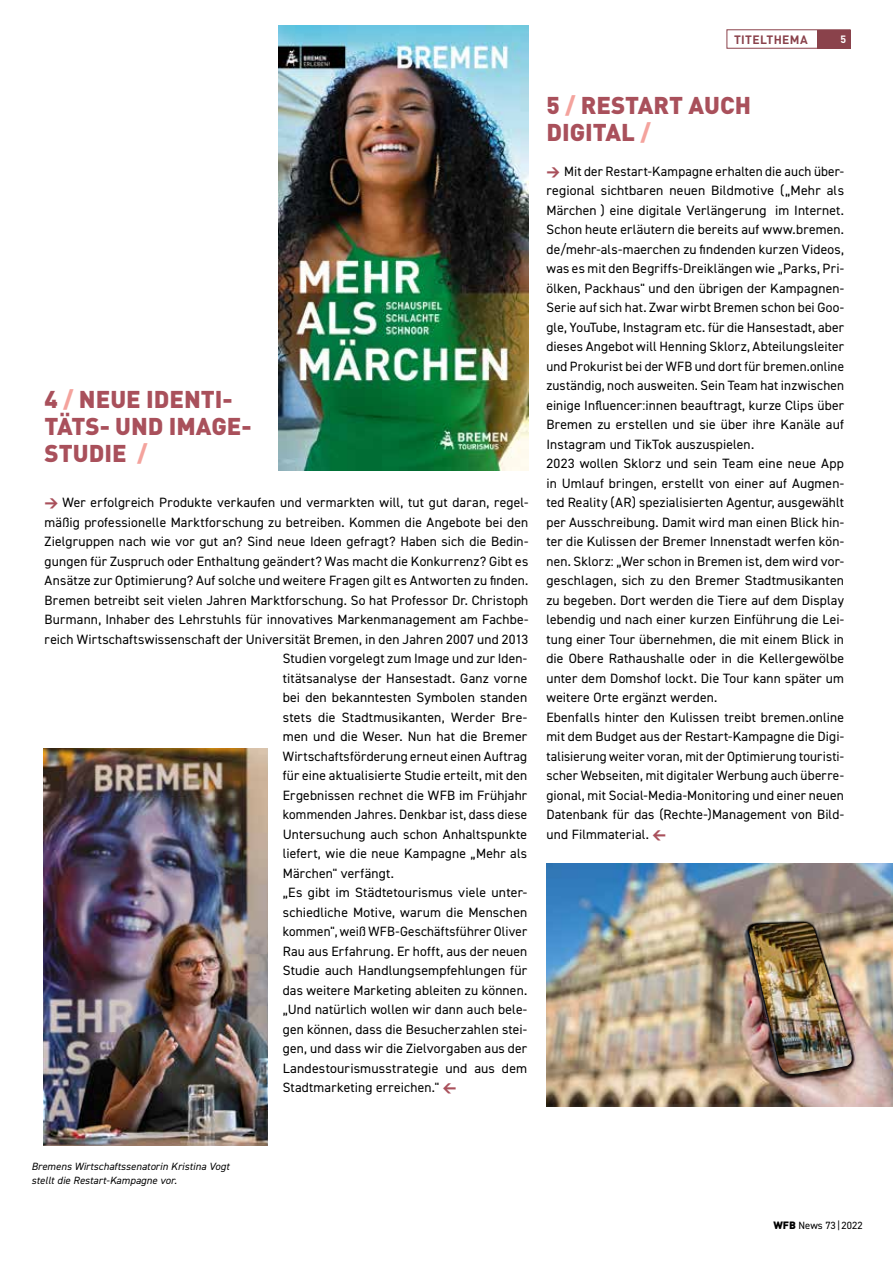
<style>
.page{position:relative;width:893px;height:1263px;background:#fff}
.page>*{position:absolute;margin:0;border:0;box-sizing:border-box;transform-origin:0 0}
.t1{font:900 24px/27px "DIN";color:#a9505b}
.t2{font:13.5px/19.5px "DIN2014";letter-spacing:.01em;color:#000}
.t3{font:700 12px "DIN";letter-spacing:.03em;color:#8a424b}
.t4{font:italic 10.5px/14.2px "DIN2014";letter-spacing:.01em;color:#000}
.t5{font:10.5px "DIN2014";color:#000}
.t6{font:700 10.5px "DIN";color:#fff}
.s1{color:#f4a39d}
.s2{font-family:"DIN Black Expert";color:#a9505b}
.s3{font-family:"DIN";font-weight:900}
</style>
<div class="page">
<img style="left:44px;top:748px;width:223px;height:398px">
<img style="left:546px;top:863px;width:347px;height:243px">
<div style="left:727px;top:29px;width:123px;height:20px;border:1px solid #8a424b"></div>
<div style="left:817px;top:30px;width:33px;height:18px;background:#8a424b"></div>
<img style="left:278px;top:26px;width:250px;height:444px">
<img style="left:749px;top:923px;width:104px;height:152px">
<p class="t3" style="left:734px;top:32px;width:75px">TITELTHEMA</p>
<p class="t6" style="left:840px;top:32px;width:7px">5</p>
<h1 class="t1" style="left:45px;top:384px;width:209px">4 <span class="s1">/</span> NEUE IDENTI-<br>TÄTS- UND IMAGE-<br>STUDIE <span class="s1">/</span></h1>
<p class="t2" style="left:45px;top:492px;width:485px;text-align:justify"><span class="s2">W</span> Wer erfolgreich Produkte verkaufen und vermarkten will, tut gut daran, regel&shy;mäßig professionelle Marktforschung zu betreiben. Kommen die Angebote bei den Zielgruppen nach wie vor gut an? Sind neue Ideen gefragt? Haben sich die Bedin&shy;gungen für Zuspruch oder Enthaltung geändert? Was macht die Konkurrenz? Gibt es Ansätze zur Optimierung? Auf solche und weitere Fragen gilt es Antworten zu finden.<br>Bremen betreibt seit vielen Jahren Marktforschung. So hat Professor Dr. Christoph Burmann, Inhaber des Lehrstuhls für innovatives Markenmanagement am Fachbe&shy;reich Wirtschaftswissenschaft der Universität Bremen, in den Jahren 2007 und 2013</p>
<p class="t2" style="left:283px;top:648px;width:246px">Studien vorgelegt zum Image und zur Iden&shy;titätsanalyse der Hansestadt. Ganz vorne bei den bekanntesten Symbolen standen stets die Stadtmusikanten, Werder Bre&shy;men und die Weser. Nun hat die Bremer Wirtschaftsförderung erneut einen Auftrag für eine aktualisierte Studie erteilt, mit den Ergebnissen rechnet die WFB im Frühjahr kommenden Jahres. Denkbar ist, dass diese Untersuchung auch schon Anhaltspunkte liefert, wie die neue Kampagne „Mehr als Märchen" verfängt.<br>„Es gibt im Städtetourismus viele unter&shy;schiedliche Motive, warum die Menschen kommen", weiß WFB-Geschäftsführer Oliver Rau aus Erfahrung. Er hofft, aus der neuen Studie auch Handlungsempfehlungen für das weitere Marketing ableiten zu können. „Und natürlich wollen wir dann auch bele&shy;gen können, dass die Besucherzahlen stei&shy;gen, und dass wir die Zielvorgaben aus der Landestourismusstrategie und aus dem Stadtmarketing erreichen." <span class="s2">V</span></p>
<h1 class="t1" style="left:546px;top:90px;width:206px">5 <span class="s1">/</span> RESTART AUCH<br>DIGITAL <span class="s1">/</span></h1>
<p class="t2" style="left:546px;top:161px;width:299px"><span class="s2">W</span> Mit der Restart-Kampagne erhalten die auch über&shy;regional sichtbaren neuen Bildmotive („Mehr als Märchen‟) eine digitale Verlängerung‟ im Internet.<br>Schon heute erläutern die bereits auf www.bremen. de/mehr-als-maerchen zu findenden kurzen Videos, was es mit den Begriffs-Dreiklängen wie „Parks, Pri&shy;ölken, Packhaus" und den übrigen der Kampagnen-Serie auf sich hat. Zwar wirbt Bremen schon bei Goo&shy;gle, YouTube, Instagram etc. für die Hansestadt, aber dieses Angebot will Henning Sklorz, Abteilungsleiter und Prokurist bei der WFB und dort für bremen.online zuständig, noch ausweiten. Sein Team hat inzwischen einige Influencer:innen beauftragt, kurze Clips über Bremen zu erstellen und sie über ihre Kanäle auf Instagram und TikTok auszuspielen.<br>2023 wollen Sklorz und sein Team eine neue App in Umlauf bringen, erstellt von einer auf Augmen&shy;ted Reality (AR) spezialisierten Agentur, ausgewählt per Ausschreibung. Damit wird man einen Blick hin&shy;ter die Kulissen der Bremer Innenstadt werfen kön&shy;nen. Sklorz: „Wer schon in Bremen ist, dem wird vor&shy;geschlagen, sich zu den Bremer Stadtmusikanten zu begeben. Dort werden die Tiere auf dem Display lebendig und nach einer kurzen Einführung die Lei&shy;tung einer Tour übernehmen, die mit einem Blick in die Obere Rathaushalle oder in die Kellergewölbe unter dem Domshof lockt. Die Tour kann später um weitere Orte ergänzt werden.<br>Ebenfalls hinter den Kulissen treibt bremen.online mit dem Budget aus der Restart-Kampagne die Digi&shy;talisierung weiter voran, mit der Optimierung touristi&shy;scher Webseiten, mit digitaler Werbung auch überre&shy;gional, mit Social-Media-Monitoring und einer neuen Datenbank für das (Rechte-)Management von Bild&shy;und Filmmaterial. <span class="s2">V</span></p>
<p class="t4" style="left:31px;top:1159px;width:199px">Bremens Wirtschaftssenatorin Kristina Vogt stellt die Restart-Kampagne vor.</p>
<p class="t5" style="left:773px;top:1218px;width:91px"><span class="s3">WFB</span> News 73 | 2022</p>
</div>
